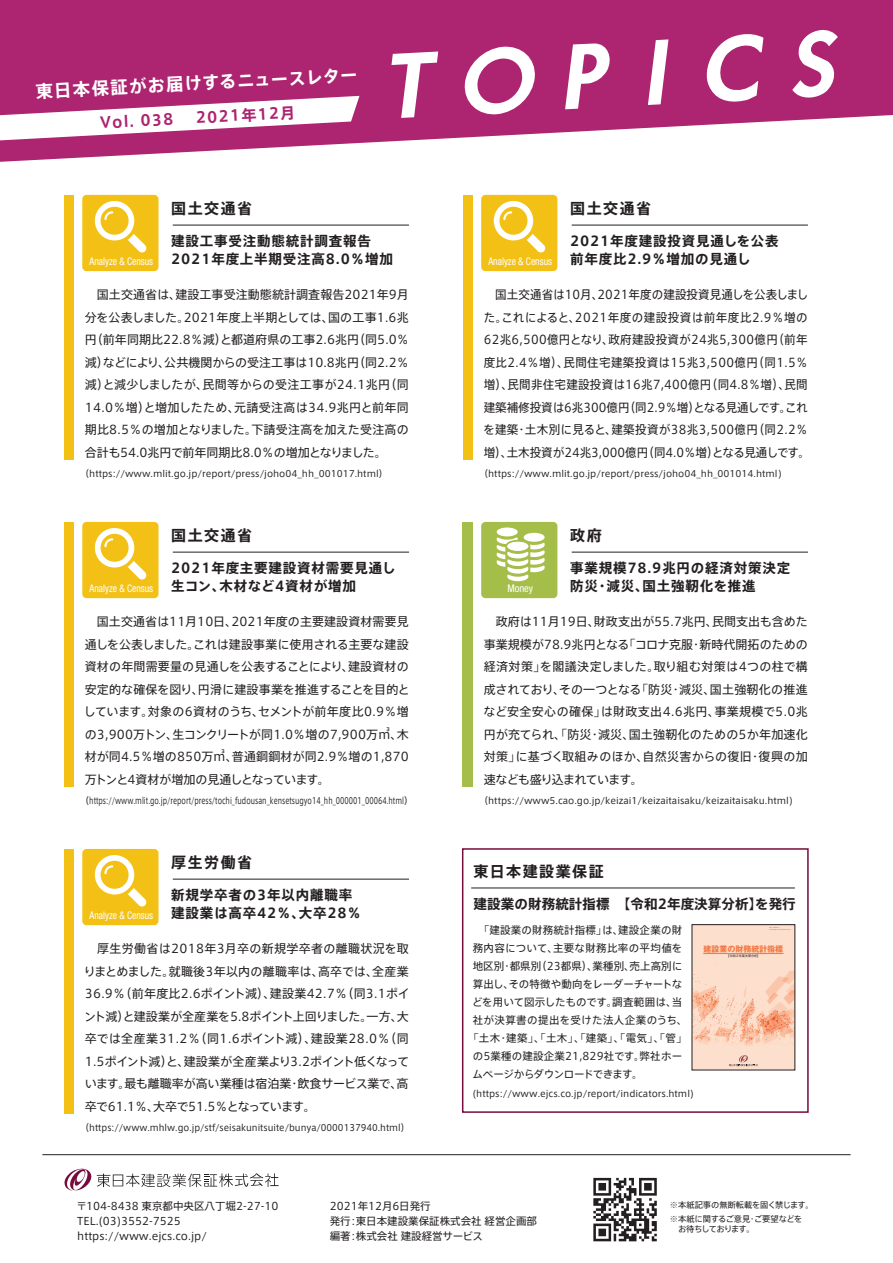
<style>
.page{position:relative;width:893px;height:1263px;background:#fff}
.page>*{position:absolute;margin:0;border:0;box-sizing:border-box;transform-origin:0 0}
.t1{font:italic 700 87px "Futurist Fixed Width";color:#fff}
.t2{font:700 17.4px "Axis Std";color:#fff}
.t3{font:700 15px "Axis Std";letter-spacing:.1em;color:#231f20}
.t4{font:700 15px "Axis Std";color:#ad2471}
.t5{font:700 13.5px/18px "Axis Std";letter-spacing:.06em;color:#231f20}
.t6{font:700 13.5px "Axis Std";letter-spacing:.01em;color:#231f20}
.t7{font:12px/22.5px "Axis Std";letter-spacing:.005em;color:#231f20;text-align:justify}
.t8{font:12px/22.5px "Axis Std";letter-spacing:.005em;color:#231f20;scale:.96 1}
.t9{font:10.5px/15px "Axis Std";color:#231f20}
.t10{font:condensed 10.5px "Helvetica Neue LT Std";color:#fff;scale:.92 1}
.t11{font:10.5px "Axis Std";letter-spacing:.02em;color:#231f20}
.t12{font:10.5px "Axis Std";letter-spacing:.035em;color:#231f20}
.t13{font:10.5px "Axis Std";letter-spacing:.04em;color:#231f20}
.t14{font:10.5px "Axis Std";letter-spacing:-.05em;color:#231f20}
.t15{font:condensed 10.5px "Helvetica Neue LT Std";color:#fff}
.t16{font:9px "Axis Std";color:#231f20}
.t17{font:8.25px/13.5px "Axis Std";letter-spacing:-.025em;color:#231f20}
.t18{font:8.25px "Axis Std";letter-spacing:-.09em;color:#231f20}
.t19{font:700 7.95px "Gothic MB101 Pr 6 N";color:#f37740}
.t20{font:3px "Gothic MB101 Pr 6 N";color:#231f20}
</style>
<div class="page">
<hr style="left:42px;top:1154px;width:809px;height:1px;background:#231f20">
<hr style="left:173px;top:879px;width:236px;height:1px;background:#231f20">
<svg style="left:0;top:0;width:893px;height:162px;fill:#ad2471"></svg>
<svg style="left:0;top:96px;width:359px;height:44px"></svg>
<svg style="left:64px;top:1168px;width:215px;height:22px"></svg>
<div style="left:463px;top:522px;width:10px;height:264px;background:#a5be4a"></div>
<div style="left:481px;top:522px;width:76px;height:76px;background:#a5be4a;border-radius:4px"></div>
<div style="left:524px;top:533px;width:21px;height:9px;background:#fff;border-radius:50%"></div>
<div style="left:497px;top:527px;width:21px;height:9px;background:#fff;border-radius:50%"></div>
<svg style="left:497px;top:537px;width:48px;height:44px"></svg>
<div style="left:507px;top:542px;width:21px;height:9px;background:#fff;border-radius:50%"></div>
<div style="left:64px;top:849px;width:10px;height:264px;background:#f3c116"></div>
<div style="left:82px;top:849px;width:76px;height:76px;background:#f3c116;border-radius:4px"></div>
<svg style="left:95px;top:855px;width:52px;height:51px"></svg>
<hr style="left:572px;top:225px;width:236px;height:1px;background:#231f20">
<hr style="left:572px;top:552px;width:236px;height:1px;background:#231f20">
<div style="left:64px;top:522px;width:10px;height:264px;background:#f3c116"></div>
<div style="left:82px;top:522px;width:76px;height:76px;background:#f3c116;border-radius:4px"></div>
<svg style="left:95px;top:528px;width:52px;height:51px"></svg>
<div style="left:64px;top:195px;width:10px;height:264px;background:#f3c116"></div>
<div style="left:82px;top:195px;width:76px;height:76px;background:#f3c116;border-radius:4px"></div>
<svg style="left:95px;top:201px;width:52px;height:51px"></svg>
<div style="left:463px;top:195px;width:10px;height:264px;background:#f3c116"></div>
<div style="left:481px;top:195px;width:76px;height:76px;background:#f3c116;border-radius:4px"></div>
<svg style="left:494px;top:201px;width:52px;height:51px"></svg>
<hr style="left:173px;top:225px;width:236px;height:1px;background:#231f20">
<hr style="left:173px;top:552px;width:236px;height:1px;background:#231f20">
<svg style="left:593px;top:1178px;width:64px;height:63px"></svg>
<div style="left:462px;top:848px;width:347px;height:265px;border:2px solid #760c3d"></div>
<hr style="left:471px;top:888px;width:324px;height:1px;background:#231f20">
<div style="left:692px;top:925px;width:103px;height:145px;background:#fddfcd"></div>
<svg style="left:694px;top:971px;width:99px;height:75px"></svg>
<hr style="left:703px;top:953px;width:80px;height:1px;background:#f37740">
<svg style="left:729px;top:1055px;width:29px;height:12px"></svg>
<h2 class="t2" style="left:35px;top:78px;width:323px;rotate:-3deg">東日本保証がお届けするニュースレター</h2>
<p class="t4" style="left:100px;top:111px;width:75px;rotate:-3deg">Vol. 038</p>
<p class="t4" style="left:195px;top:106px;width:101px;rotate:-3deg">2021年12月</p>
<h1 class="t1" style="left:360px;top:30px;width:494px;rotate:-3deg">TOPICS</h1>
<p class="t3" style="left:171px;top:197px;width:82px">国土交通省</p>
<p class="t5" style="left:171px;top:231px;width:223px">建設工事受注動態統計調査報告<br>2021年度上半期受注高8.0％増加</p>
<p class="t7" style="left:85px;top:283px;width:326px">　国土交通省は、建設工事受注動態統計調査報告2021年9月分を公表しました。2021年度上半期としては、国の工事1.6兆円（前年同期比22.8％減）と都道府県の工事2.6兆円（同5.0％減）などにより、公共機関からの受注工事は10.8兆円（同2.2％減）と減少しましたが、民間等からの受注工事が24.1兆円（同14.0％増）と増加したため、元請受注高は34.9兆円と前年同期比8.5％の増加となりました。下請受注高を加えた受注高の合計も54.0兆円で前年同期比8.0％の増加となりました。</p>
<p class="t16" style="left:80px;top:466px;width:309px">（https://www.mlit.go.jp/report/press/joho04_hh_001017.html）</p>
<p class="t3" style="left:570px;top:197px;width:82px">国土交通省</p>
<p class="t5" style="left:570px;top:231px;width:210px">2021年度建設投資見通しを公表前年度比2.9％増加の見通し</p>
<p class="t8" style="left:483px;top:283px;width:342px">　国土交通省は10月、2021年度の建設投資見通しを公表しました。これによると、2021年度の建設投資は前年度比2.9％増の62兆6,500億円となり、政府建設投資が24兆5,300億円（前年度比2.4％増）、民間住宅建築投資は15兆3,500億円（同1.5％増）、民間非住宅建設投資は16兆7,400億円（同4.8％増）、民間建築補修投資は6兆300億円（同2.9％増）となる見通しです。これを建築・土木別に見ると、建築投資が38兆3,500億円（同2.2％増）、土木投資が24兆3,000億円（同4.0％増）となる見通しです。</p>
<p class="t16" style="left:479px;top:466px;width:304px">（https://www.mlit.go.jp/report/press/joho04_hh_001014.html)</p>
<p class="t10" style="left:90px;top:255px;width:71px">Analyze &amp; Census</p>
<p class="t10" style="left:488px;top:255px;width:71px">Analyze &amp; Census</p>
<p class="t3" style="left:171px;top:524px;width:82px">国土交通省</p>
<p class="t5" style="left:171px;top:558px;width:226px">2021年度主要建設資材需要見通し生コン、木材など4資材が増加</p>
<p class="t7" style="left:84px;top:610px;width:327px">　国土交通省は11月10日、2021年度の主要建設資材需要見通しを公表しました。これは建設事業に使用される主要な建設資材の年間需要量の見通しを公表することにより、建設資材の安定的な確保を図り、円滑に建設事業を推進することを目的としています。対象の6資材のうち、セメントが前年度比0.9％増の3,900万トン、生コンクリートが同1.0％増の7,900万㎥、木材が同4.5％増の850万㎥、普通鋼鋼材が同2.9％増の1,870万トンと4資材が増加の見通しとなっています。</p>
<p class="t16" style="left:80px;top:793px;width:334px">（https://www.mlit.go.jp/report/press/tochi_fudousan_kensetsugyo14_hh_000001_00064.html）</p>
<p class="t10" style="left:90px;top:582px;width:71px">Analyze &amp; Census</p>
<p class="t3" style="left:171px;top:851px;width:82px">厚生労働省</p>
<p class="t5" style="left:171px;top:885px;width:191px">新規学卒者の3年以内離職率建設業は高卒42％、大卒28％</p>
<p class="t7" style="left:84px;top:937px;width:327px">　厚生労働省は2018年3月卒の新規学卒者の離職状況を取りまとめました。就職後3年以内の離職率は、高卒では、全産業36.9％（前年度比2.6ポイント減）、建設業42.7％（同3.1ポイント減）と建設業が全産業を5.8ポイント上回りました。一方、大卒では全産業31.2％（同1.6ポイント減）、建設業28.0％（同1.5ポイント減）と、建設業が全産業より3.2ポイント低くなっています。最も離職率が高い業種は宿泊業・飲食サービス業で、高卒で61.1％、大卒で51.5％となっています。</p>
<p class="t16" style="left:80px;top:1120px;width:331px">（https://www.mhlw.go.jp/stf/seisakunitsuite/bunya/0000137940.html）</p>
<p class="t10" style="left:90px;top:909px;width:71px">Analyze &amp; Census</p>
<p class="t3" style="left:570px;top:524px;width:33px">政府</p>
<p class="t5" style="left:570px;top:558px;width:222px">事業規模78.9兆円の経済対策決定防災・減災、国土強靭化を推進</p>
<p class="t7" style="left:484px;top:610px;width:326px">　政府は11月19日、財政支出が55.7兆円、民間支出も含めた事業規模が78.9兆円となる「コロナ克服・新時代開拓のための経済対策」を閣議決定しました。取り組む対策は4つの柱で構成されており、その一つとなる「防災・減災、国土強靭化の推進など安全安心の確保」は財政支出4.6兆円、事業規模で5.0兆円が充てられ、「防災・減災、国土強靭化のための5か年加速化対策」に基づく取組みのほか、自然災害からの復旧・復興の加速なども盛り込まれています。</p>
<p class="t16" style="left:479px;top:793px;width:316px">（https://www5.cao.go.jp/keizai1/keizaitaisaku/keizaitaisaku.html)</p>
<p class="t15" style="left:507px;top:582px;width:27px">Money</p>
<p class="t3" style="left:473px;top:860px;width:132px">東日本建設業保証</p>
<p class="t6" style="left:473px;top:894px;width:324px">建設業の財務統計指標　【令和2年度決算分析】を発行</p>
<p class="t19" style="left:704px;top:942px;width:81px">建設業の財務統計指標</p>
<p class="t20" style="left:727px;top:954px;width:35px">【令和２年度決算分析】</p>
<p class="t11" style="left:473px;top:922px;width:211px">　「建設業の財務統計指標」は、建設企業の財</p>
<p class="t12" style="left:473px;top:940px;width:211px">務内容について、主要な財務比率の平均値を</p>
<p class="t9" style="left:473px;top:958px;width:211px">地区別・都県別（23都県）、業種別、売上高別に</p>
<p class="t9" style="left:473px;top:976px;width:211px">算出し、その特徴や動向をレーダーチャートな</p>
<p class="t9" style="left:472px;top:994px;width:212px">どを用いて図示したものです。調査範囲は、当</p>
<p class="t13" style="left:473px;top:1012px;width:216px">社が決算書の提出を受けた法人企業のうち、</p>
<p class="t9" style="left:468px;top:1029px;width:220px">「土木・建築」、「土木」、「建築」、「電気」、「管」</p>
<p class="t9" style="left:473px;top:1047px;width:211px">の5業種の建設企業21,829社です。弊社ホー</p>
<p class="t14" style="left:472px;top:1066px;width:172px">ムページからダウンロードできます。</p>
<p class="t16" style="left:473px;top:1087px;width:222px">(https://www.ejcs.co.jp/report/indicators.html)</p>
<p class="t9" style="left:76px;top:1198px;width:204px">〒104-8438 東京都中央区八丁堀2-27-10<br>TEL.(03)3552-7525 https://www.ejcs.co.jp/</p>
<p class="t9" style="left:330px;top:1198px;width:219px">2021年12月6日発行<br>発行：東日本建設業保証株式会社 経営企画部　編著：株式会社 建設経営サービス</p>
<p class="t17" style="left:670px;top:1197px;width:145px">※本紙記事の無断転載を固く禁じます。※本紙に関するご意見・ご要望などを</p>
<p class="t18" style="left:670px;top:1223px;width:86px">　お待ちしております。</p>
</div>
